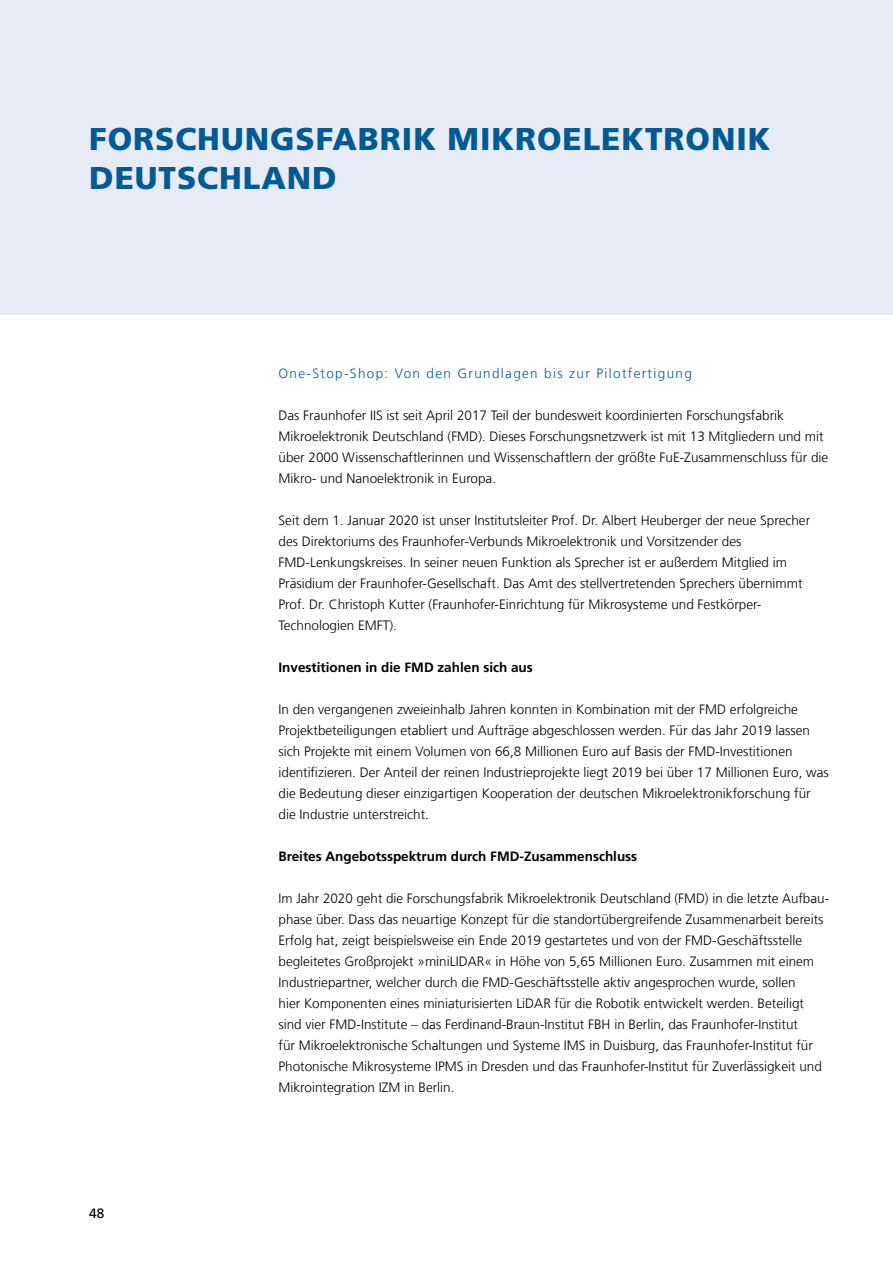
<style>
.page{position:relative;width:893px;height:1263px;background:#fff}
.page>*{position:absolute;margin:0;border:0;box-sizing:border-box;transform-origin:0 0}
.t1{font:900 31.5px/39px "Frutiger LT Com";letter-spacing:.03em;color:#005a95}
.t2{font:300 13.5px/21px "Frutiger LT Com";color:#000}
.t3{font:700 13.5px "Frutiger LT Com";color:#000}
.t4{font:300 13.5px "Frutiger LT Com";letter-spacing:.1em;color:#005a95}
.t5{font:13.5px "Frutiger LT Com";color:#000}
</style>
<div class="page">
<div style="left:0;top:0;width:893px;height:315px;background:#e7ebf5"></div>
<h1 class="t1" style="left:89px;top:119px;width:683px">FORSCHUNGSFABRIK MIKROELEKTRONIK<br>DEUTSCHLAND</h1>
<p class="t5" style="left:89px;top:1205px;width:17px">48</p>
<p class="t4" style="left:279px;top:365px;width:415px">One-Stop-Shop: Von den Grundlagen bis zur Pilotfertigung</p>
<p class="t2" style="left:279px;top:405px;width:551px">Das Fraunhofer IIS ist seit April 2017 Teil der bundesweit koordinierten Forschungsfabrik Mikroelektronik Deutschland (FMD). Dieses Forschungsnetzwerk ist mit 13 Mitgliedern und mit über 2000 Wissenschaftlerinnen und Wissenschaftlern der größte FuE-Zusammenschluss für die Mikro- und Nanoelektronik in Europa.</p>
<p class="t2" style="left:279px;top:510px;width:533px">Seit dem 1. Januar 2020 ist unser Institutsleiter Prof. Dr. Albert Heuberger der neue Sprecher des Direktoriums des Fraunhofer-Verbunds Mikroelektronik und Vorsitzender des FMD-Lenkungskreises. In seiner neuen Funktion als Sprecher ist er außerdem Mitglied im Präsidium der Fraunhofer-Gesellschaft. Das Amt des stellvertretenden Sprechers übernimmt Prof. Dr. Christoph Kutter (Fraunhofer-Einrichtung für Mikrosysteme und Festkörper-Technologien EMFT).</p>
<p class="t3" style="left:279px;top:659px;width:256px">Investitionen in die FMD zahlen sich aus</p>
<p class="t2" style="left:279px;top:699px;width:552px">In den vergangenen zweieinhalb Jahren konnten in Kombination mit der FMD erfolgreiche Projektbeteiligungen etabliert und Aufträge abgeschlossen werden. Für das Jahr 2019 lassen sich Projekte mit einem Volumen von 66,8 Millionen Euro auf Basis der FMD-Investitionen identifizieren. Der Anteil der reinen Industrieprojekte liegt 2019 bei über 17 Millionen Euro, was die Bedeutung dieser einzigartigen Kooperation der deutschen Mikroelektronikforschung für die Industrie unterstreicht.</p>
<p class="t3" style="left:279px;top:848px;width:360px">Breites Angebotsspektrum durch FMD-Zusammenschluss</p>
<p class="t2" style="left:279px;top:888px;width:552px">Im Jahr 2020 geht die Forschungsfabrik Mikroelektronik Deutschland (FMD) in die letzte Aufbau&shy;phase über. Dass das neuartige Konzept für die standortübergreifende Zusammenarbeit bereits Erfolg hat, zeigt beispielsweise ein Ende 2019 gestartetes und von der FMD-Geschäftsstelle begleitetes Großprojekt »miniLIDAR« in Höhe von 5,65 Millionen Euro. Zusammen mit einem Industriepartner, welcher durch die FMD-Geschäftsstelle aktiv angesprochen wurde, sollen<br>hier Komponenten eines miniaturisierten LiDAR für die Robotik entwickelt werden. Beteiligt sind vier FMD-Institute – das Ferdinand-Braun-Institut FBH in Berlin, das Fraunhofer-Institut<br>für Mikroelektronische Schaltungen und Systeme IMS in Duisburg, das Fraunhofer-Institut für Photonische Mikrosysteme IPMS in Dresden und das Fraunhofer-Institut für Zuverlässigkeit und Mikrointegration IZM in Berlin.</p>
</div>
